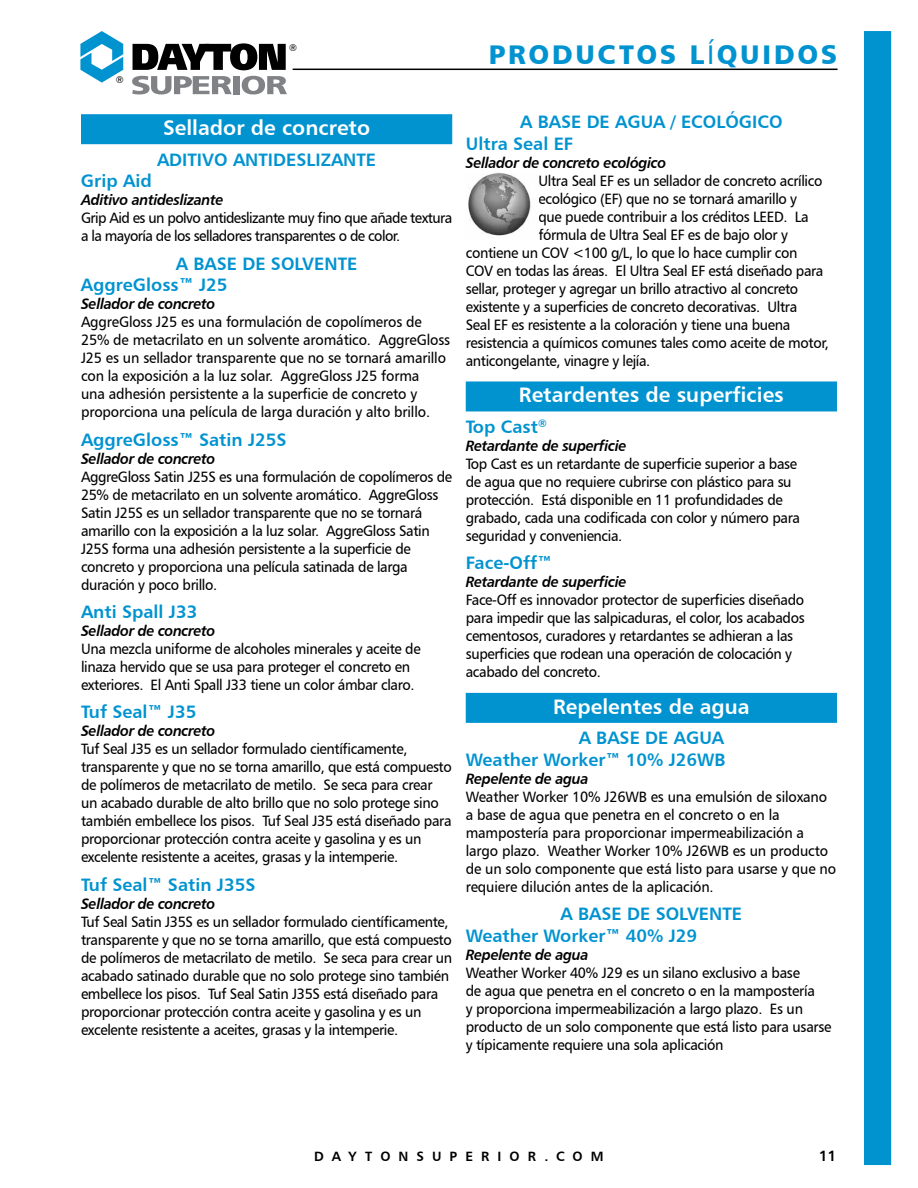
<style>
.page{position:relative;width:918px;height:1188px;background:#fff}
.page>*{position:absolute;margin:0;border:0;box-sizing:border-box;transform-origin:0 0}
.t1{font:27px "Humanist 777 BT Black B";letter-spacing:.1em;color:#0093d0}
.t2{font:21px "Humanist 777 BT Bold B";color:#fff}
.t3{font:18px/21.6px "Humanist 777 BT Bold B";color:#0093d0}
.t4{font:15px/18px "Humanist 777 BT Roman B";letter-spacing:-.025em;color:#000;scale:.95 1}
.t5{font:15px "Humanist 777 BT Bold Italic B";letter-spacing:-.025em;color:#000;scale:.95 1}
.t6{font:15px "Humanist 777 BT Bold B";color:#000}
.t7{font:13.5px "Humanist 777 BT Bold B";letter-spacing:.595em;color:#000}
.t8{font:9.6px "Humanist 777 BT Roman B";color:#000}
.s1{font-family:"Humanist 777 BT Roman B"}
</style>
<div class="page">
<hr style="left:293px;top:69px;width:545px;height:1px;background:#000">
<div style="left:81px;top:114px;width:371px;height:30px;background:#0093d0"></div>
<div style="left:466px;top:381px;width:371px;height:30px;background:#0093d0"></div>
<div style="left:466px;top:693px;width:371px;height:30px;background:#0093d0"></div>
<img style="left:468px;top:172px;width:63px;height:64px">
<svg style="left:133px;top:43px;width:153px;height:27px"></svg>
<svg style="left:80px;top:31px;width:43px;height:52px"></svg>
<svg style="left:132px;top:76px;width:100px;height:18px"></svg>
<div style="left:234px;top:76px;width:6px;height:18px;background:#808285"></div>
<svg style="left:242px;top:76px;width:45px;height:18px"></svg>
<div style="left:864px;top:31px;width:27px;height:1134px;background:#0093d0"></div>
<p class="t8" style="left:116px;top:73px;width:9px">®</p>
<p class="t8" style="left:289px;top:42px;width:9px">®</p>
<h2 class="t2" style="left:163px;top:115px;width:208px">Sellador de concreto</h2>
<p class="t3" style="left:157px;top:148px;width:221px">ADITIVO ANTIDESLIZANTE</p>
<p class="t3" style="left:81px;top:170px;width:72px">Grip Aid</p>
<p class="t5" style="left:81px;top:191px;width:151px">Aditivo antideslizante</p>
<p class="t4" style="left:81px;top:209px;width:392px">Grip Aid es un polvo antideslizante muy fino que añade textura a la mayoría de los selladores transparentes o de color.</p>
<p class="t3" style="left:81px;top:252px;width:278px;text-indent:95px">A BASE DE SOLVENTE<br>AggreGloss™ J25</p>
<p class="t5" style="left:81px;top:295px;width:143px">Sellador de concreto</p>
<p class="t4" style="left:81px;top:313px;width:390px">AggreGloss J25 es una formulación de copolímeros de 25% de metacrilato en un solvente aromático. AggreGloss J25 es un sellador transparente que no se tornará amarillo con la exposición a la luz solar. AggreGloss J25 forma<br>una adhesión persistente a la superficie de concreto y proporciona una película de larga duración y alto brillo.</p>
<p class="t3" style="left:81px;top:428px;width:207px">AggreGloss™ Satin J25S</p>
<p class="t5" style="left:81px;top:449px;width:143px">Sellador de concreto</p>
<p class="t4" style="left:81px;top:467px;width:392px">AggreGloss Satin J25S es una formulación de copolímeros de 25% de metacrilato en un solvente aromático. AggreGloss Satin J25S es un sellador transparente que no se tornará amarillo con la exposición a la luz solar. AggreGloss Satin J25S forma una adhesión persistente a la superficie de concreto y proporciona una película satinada de larga duración y poco brillo.</p>
<p class="t3" style="left:81px;top:601px;width:118px">Anti Spall J33</p>
<p class="t5" style="left:81px;top:621px;width:143px">Sellador de concreto</p>
<p class="t4" style="left:81px;top:640px;width:359px">Una mezcla uniforme de alcoholes minerales y aceite de linaza hervido que se usa para proteger el concreto en exteriores. El Anti Spall J33 tiene un color ámbar claro.</p>
<p class="t3" style="left:81px;top:701px;width:117px">Tuf Seal™ J35</p>
<p class="t5" style="left:81px;top:722px;width:143px">Sellador de concreto</p>
<p class="t4" style="left:81px;top:740px;width:392px">Tuf Seal J35 es un sellador formulado científicamente, transparente y que no se torna amarillo, que está compuesto de polímeros de metacrilato de metilo. Se seca para crear un acabado durable de alto brillo que no solo protege sino también embellece los pisos. Tuf Seal J35 está diseñado para proporcionar protección contra aceite y gasolina y es un excelente resistente a aceites, grasas y la intemperie.</p>
<p class="t3" style="left:81px;top:873px;width:176px">Tuf Seal™ Satin J35S</p>
<p class="t5" style="left:81px;top:894px;width:143px">Sellador de concreto</p>
<p class="t4" style="left:81px;top:912px;width:392px">Tuf Seal Satin J35S es un sellador formulado científicamente, transparente y que no se torna amarillo, que está compuesto de polímeros de metacrilato de metilo. Se seca para crear un acabado satinado durable que no solo protege sino también embellece los pisos. Tuf Seal Satin J35S está diseñado para proporcionar protección contra aceite y gasolina y es un excelente resistente a aceites, grasas y la intemperie.</p>
<h1 class="t1" style="left:489px;top:37px;width:350px">PRODUCTOS L<span class="s1">Í</span>QUIDOS</h1>
<p class="t3" style="left:466px;top:111px;width:318px;text-indent:54px">A BASE DE AGUA / ECOLÓGICO<br>Ultra Seal EF</p>
<p class="t5" style="left:466px;top:153px;width:213px">Sellador de concreto ecológico</p>
<p class="t4" style="left:538px;top:172px;width:300px">Ultra Seal EF es un sellador de concreto acrílico</p>
<p class="t4" style="left:538px;top:190px;width:274px">ecológico (EF) que no se tornará amarillo y</p>
<p class="t4" style="left:538px;top:208px;width:286px">que puede contribuir a los créditos LEED. La</p>
<p class="t4" style="left:538px;top:226px;width:264px">fórmula de Ultra Seal EF es de bajo olor y</p>
<p class="t4" style="left:466px;top:244px;width:351px">contiene un COV &lt;100 g/L, lo que lo hace cumplir con</p>
<p class="t4" style="left:466px;top:262px;width:378px">COV en todas las áreas. El Ultra Seal EF está diseñado para</p>
<p class="t4" style="left:466px;top:280px;width:352px">sellar, proteger y agregar un brillo atractivo al concreto</p>
<p class="t4" style="left:466px;top:298px;width:350px">existente y a superficies de concreto decorativas. Ultra</p>
<p class="t4" style="left:466px;top:316px;width:343px">Seal EF es resistente a la coloración y tiene una buena</p>
<p class="t4" style="left:466px;top:334px;width:384px">resistencia a químicos comunes tales como aceite de motor,</p>
<p class="t4" style="left:466px;top:352px;width:196px">anticongelante, vinagre y lejía.</p>
<h2 class="t2" style="left:519px;top:382px;width:266px">Retardentes de superficies</h2>
<p class="t3" style="left:466px;top:416px;width:83px">Top Cast<sup>®</sup></p>
<p class="t5" style="left:466px;top:436px;width:171px">Retardante de superficie</p>
<p class="t4" style="left:466px;top:455px;width:353px">Top Cast es un retardante de superficie superior a base de agua que no requiere cubrirse con plástico para su protección. Está disponible en 11 profundidades de grabado, cada una codificada con color y número para seguridad y conveniencia.</p>
<p class="t3" style="left:466px;top:552px;width:88px">Face-Off™</p>
<p class="t5" style="left:466px;top:573px;width:171px">Retardante de superficie</p>
<p class="t4" style="left:466px;top:591px;width:358px">Face-Off es innovador protector de superficies diseñado para impedir que las salpicaduras, el color, los acabados cementosos, curadores y retardantes se adhieran a las superficies que rodean una operación de colocación y acabado del concreto.</p>
<h2 class="t2" style="left:553px;top:693px;width:198px">Repelentes de agua</h2>
<p class="t3" style="left:466px;top:727px;width:261px;text-align:right">A BASE DE AGUA<br>Weather Worker™ 10% J26WB</p>
<p class="t5" style="left:466px;top:769px;width:131px">Repelente de agua</p>
<p class="t4" style="left:466px;top:788px;width:391px">Weather Worker 10% J26WB es una emulsión de siloxano a base de agua que penetra en el concreto o en la mampostería para proporcionar impermeabilización a largo plazo. Weather Worker 10% J26WB es un producto de un solo componente que está listo para usarse y que no requiere dilución antes de la aplicación.</p>
<p class="t3" style="left:466px;top:903px;width:278px;text-indent:95px">A BASE DE SOLVENTE<br>Weather Worker™ 40% J29</p>
<p class="t5" style="left:466px;top:945px;width:131px">Repelente de agua</p>
<p class="t4" style="left:466px;top:964px;width:386px">Weather Worker 40% J29 es un silano exclusivo a base<br>de agua que penetra en el concreto o en la mampostería<br>y proporciona impermeabilización a largo plazo. Es un producto de un solo componente que está listo para usarse y típicamente requiere una sola aplicación</p>
<p class="t7" style="left:314px;top:1148px;width:291px">DAYTONSUPERIOR.COM</p>
<p class="t6" style="left:819px;top:1146px;width:19px">11</p>
</div>
